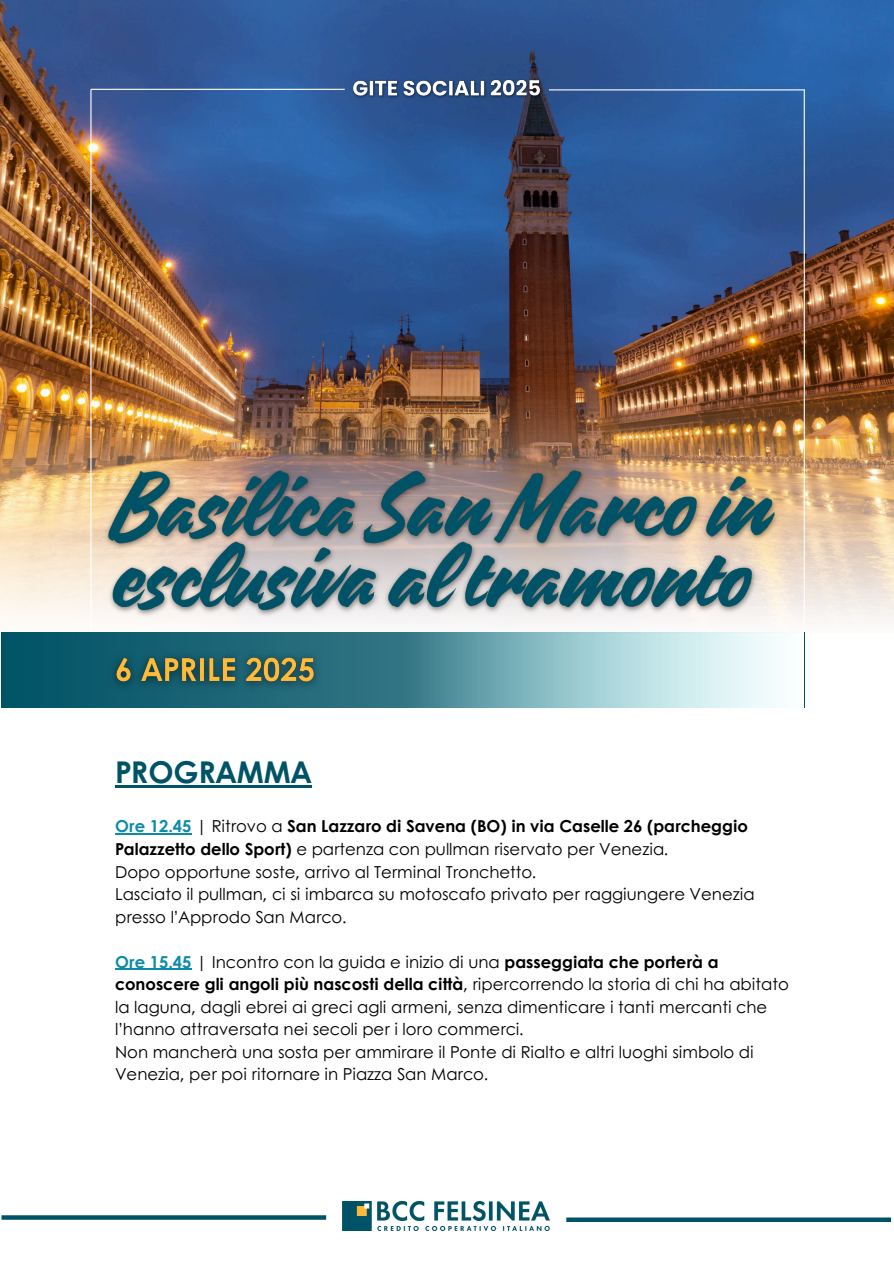
<style>
.page{position:relative;width:894px;height:1264px;background:#fff}
.page>*{position:absolute;margin:0;border:0;box-sizing:border-box;transform-origin:0 0}
.t1{font:700 30px "Century Gothic";color:#005366}
.t2{font:16.5px/22.5px "Century Gothic";color:#000}
.t3{font:700 16.5px/22.5px "Century Gothic";color:#000}
.s1{color:#0d8ba8}
.s2{font-weight:400}
.s3{font-weight:700;color:#0d8ba8}
.s4{font-weight:700}
</style>
<div class="page">
<img style="left:0;top:0;width:893px;height:60px">
<img style="left:0;top:60px;width:893px;height:577px">
<hr style="left:90px;top:89px;width:1px;height:555px;background:#fff">
<svg style="left:1px;top:632px;width:803px;height:75px"></svg>
<hr style="left:803px;top:89px;width:1px;height:542px;background:#fff">
<img style="left:342px;top:1201px;width:207px;height:29px">
<svg style="left:566px;top:1217px;width:324px;height:4px"></svg>
<svg style="left:1px;top:1215px;width:325px;height:4px"></svg>
<hr style="left:91px;top:89px;width:253px;height:1px;background:#fff">
<hr style="left:548px;top:89px;width:256px;height:1px;background:#fff">
<img style="left:102px;top:647px;width:225px;height:50px">
<hr style="left:115px;top:785px;width:196px;height:2px;background:#005366">
<hr style="left:115px;top:833px;width:76px;height:1px;background:#0d8ba8">
<hr style="left:115px;top:968px;width:76px;height:1px;background:#0d8ba8">
<img style="left:347px;top:74px;width:199px;height:30px">
<img style="left:98px;top:447px;width:688px;height:200px">
<p class="t1" style="left:115px;top:749px;width:198px">PROGRAMMA</p>
<p class="t3" style="left:115px;top:814px;width:634px"><span class="s1">Ore 12.45</span> <span class="s2">| Ritrovo a</span> San Lazzaro di Savena (BO) in via Caselle 26 (parcheggio<br>Palazzetto dello Sport) <span class="s2">e partenza con pullman riservato per Venezia.</span></p>
<p class="t2" style="left:115px;top:859px;width:422px">Dopo opportune soste, arrivo al Terminal Tronchetto.</p>
<p class="t2" style="left:115px;top:882px;width:641px">Lasciato il pullman, ci si imbarca su motoscafo privato per raggiungere Venezia presso l’Approdo San Marco.</p>
<p class="t2" style="left:115px;top:949px;width:675px"><span class="s3">Ore 15.45</span> | Incontro con la guida e inizio di una <span class="s4">passeggiata che porterà a conoscere gli angoli più nascosti della città</span>, ripercorrendo la storia di chi ha abitato la laguna, dagli ebrei ai greci agli armeni, senza dimenticare i tanti mercanti che l’hanno attraversata nei secoli per i loro commerci.</p>
<p class="t2" style="left:115px;top:1039px;width:640px">Non mancherà una sosta per ammirare il Ponte di Rialto e altri luoghi simbolo di<br>Venezia, per poi ritornare in Piazza San Marco.</p>
</div>
